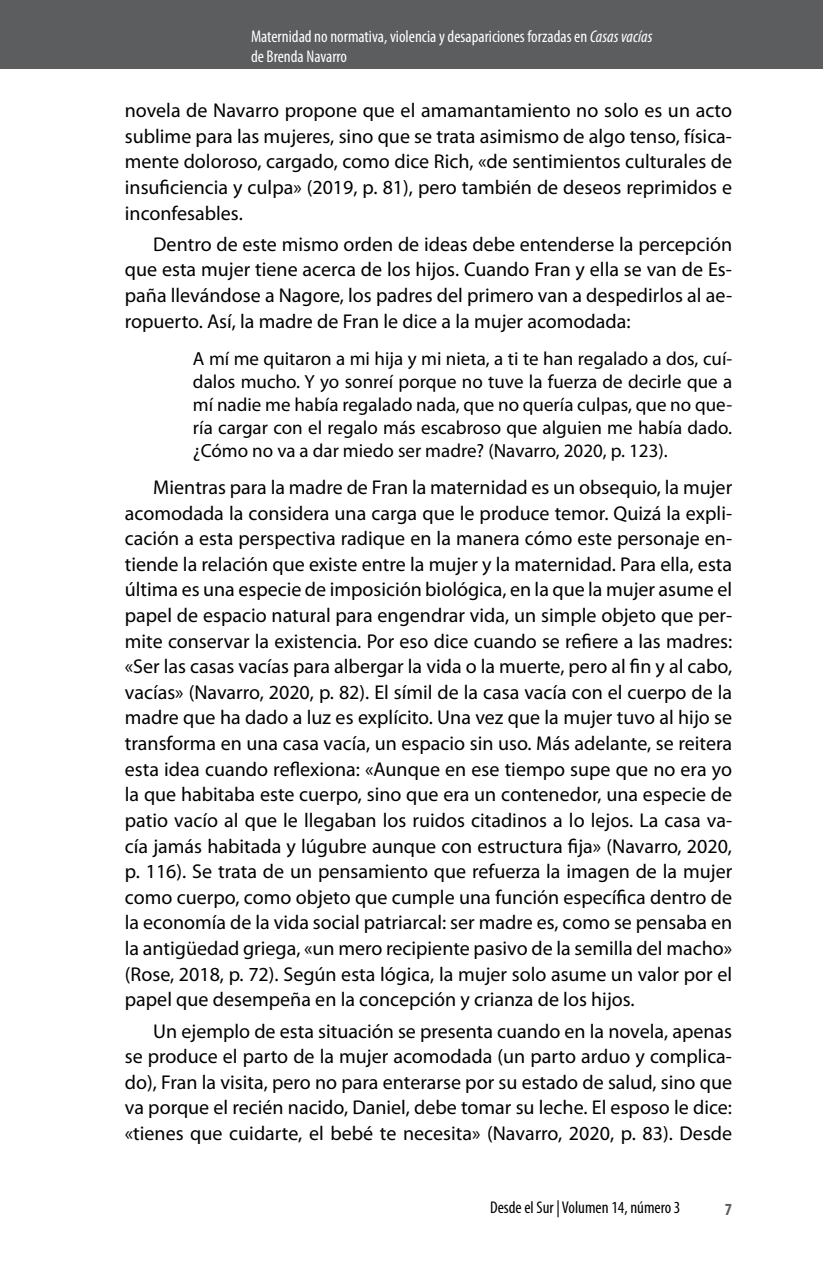
<style>
.page{position:relative;width:823px;height:1265px;background:#fff}
.page>*{position:absolute;margin:0;border:0;box-sizing:border-box;transform-origin:0 0}
.t1{font:20px/25.6px "Myriad Pro";color:#000;text-align:justify}
.t2{font:19px/23px "Myriad Pro";color:#000;text-align:justify}
.t3{font:condensed 17px/20px "Myriad Pro";color:#fff}
.t4{font:condensed 17px "Myriad Pro";color:#000}
.t5{font:700 condensed 17px "Myriad Pro";color:#5c5d5f}
.s1{font-style:italic}
</style>
<div class="page">
<div style="left:0;top:0;width:822px;height:68px;background:#5c5d5f"></div>
<p class="t3" style="left:251px;top:26px;width:403px">Maternidad no normativa, violencia y desapariciones forzadas en <span class="s1">Casas vacías </span>de Brenda Navarro</p>
<p class="t1" style="left:125px;top:97px;width:608px">novela de Navarro propone que el amamantamiento no solo es un acto sublime para las mujeres, sino que se trata asimismo de algo tenso, física&shy;mente doloroso, cargado, como dice Rich, «de sentimientos culturales de insuficiencia y culpa» (2019, p. 81), pero también de deseos reprimidos e inconfesables.</p>
<p class="t1" style="left:125px;top:231px;width:608px;text-indent:28px">Dentro de este mismo orden de ideas debe entenderse la percepción que esta mujer tiene acerca de los hijos. Cuando Fran y ella se van de Es&shy;paña llevándose a Nagore, los padres del primero van a despedirlos al ae&shy;ropuerto. Así, la madre de Fran le dice a la mujer acomodada:</p>
<p class="t2" style="left:193px;top:347px;width:540px">A mí me quitaron a mi hija y mi nieta, a ti te han regalado a dos, cuí&shy;dalos mucho. Y yo sonreí porque no tuve la fuerza de decirle que a mí nadie me había regalado nada, que no quería culpas, que no que&shy;ría cargar con el regalo más escabroso que alguien me había dado. ¿Cómo no va a dar miedo ser madre? (Navarro, 2020, p. 123).</p>
<p class="t1" style="left:125px;top:474px;width:608px;text-indent:28px">Mientras para la madre de Fran la maternidad es un obsequio, la mujer acomodada la considera una carga que le produce temor. Quizá la expli&shy;cación a esta perspectiva radique en la manera cómo este personaje en&shy;tiende la relación que existe entre la mujer y la maternidad. Para ella, esta última es una especie de imposición biológica, en la que la mujer asume el papel de espacio natural para engendrar vida, un simple objeto que per&shy;mite conservar la existencia. Por eso dice cuando se refiere a las madres: «Ser las casas vacías para albergar la vida o la muerte, pero al fin y al cabo, vacías» (Navarro, 2020, p. 82). El símil de la casa vacía con el cuerpo de la madre que ha dado a luz es explícito. Una vez que la mujer tuvo al hijo se transforma en una casa vacía, un espacio sin uso. Más adelante, se reitera esta idea cuando reflexiona: «Aunque en ese tiempo supe que no era yo la que habitaba este cuerpo, sino que era un contenedor, una especie de patio vacío al que le llegaban los ruidos citadinos a lo lejos. La casa va&shy;cía jamás habitada y lúgubre aunque con estructura fija» (Navarro, 2020, p. 116). Se trata de un pensamiento que refuerza la imagen de la mujer como cuerpo, como objeto que cumple una función específica dentro de la economía de la vida social patriarcal: ser madre es, como se pensaba en la antigüedad griega, «un mero recipiente pasivo de la semilla del macho» (Rose, 2018, p. 72). Según esta lógica, la mujer solo asume un valor por el papel que desempeña en la concepción y crianza de los hijos.</p>
<p class="t1" style="left:125px;top:1017px;width:608px;text-indent:28px">Un ejemplo de esta situación se presenta cuando en la novela, apenas se produce el parto de la mujer acomodada (un parto arduo y complica&shy;do), Fran la visita, pero no para enterarse por su estado de salud, sino que va porque el recién nacido, Daniel, debe tomar su leche. El esposo le dice: «tienes que cuidarte, el bebé te necesita» (Navarro, 2020, p. 83). Desde</p>
<p class="t4" style="left:489px;top:1196px;width:192px">Desde el Sur | Volumen 14, número 3</p>
<p class="t5" style="left:724px;top:1198px;width:9px">7</p>
</div>
